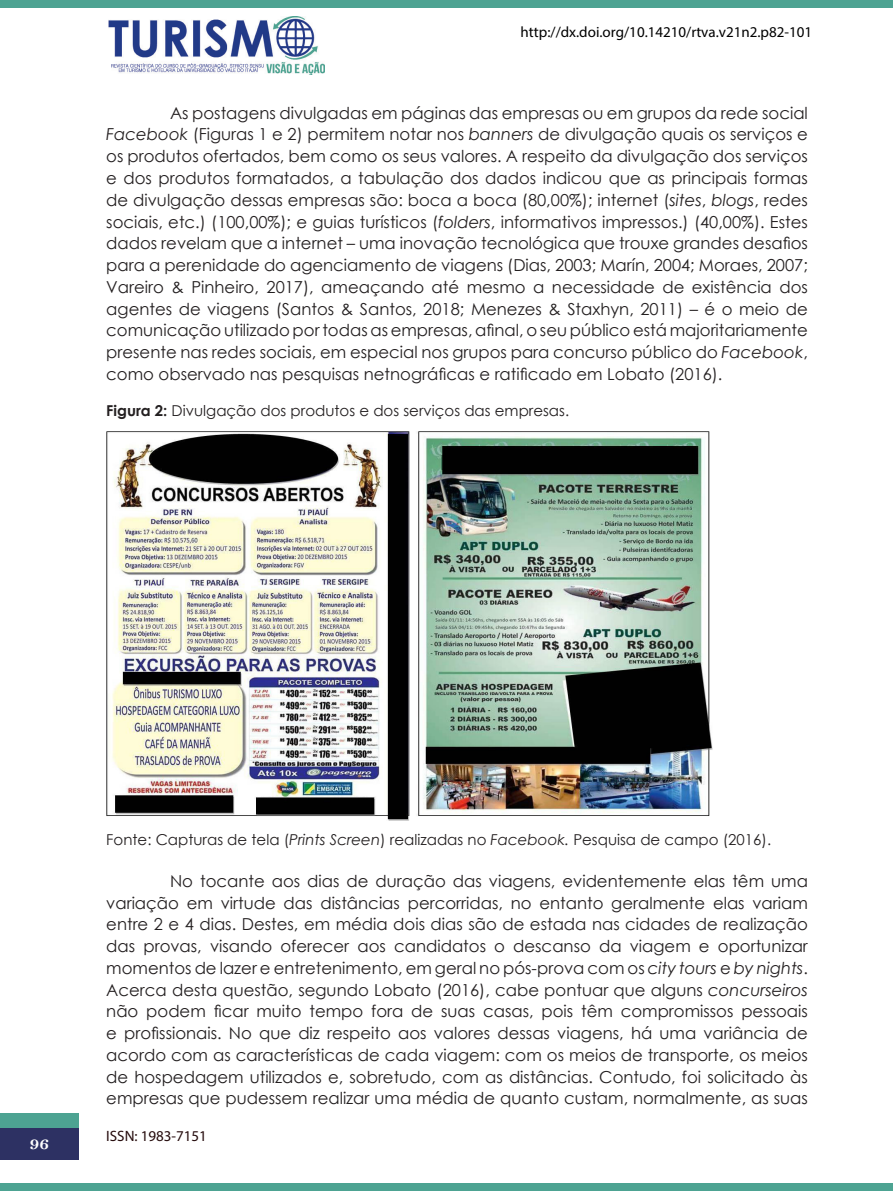
<style>
.page{position:relative;width:893px;height:1191px;background:#fff}
.page>*{position:absolute;margin:0;border:0;box-sizing:border-box;transform-origin:0 0}
.t1{font:18px "Bell MT Bold";color:#fff}
.TEXTO{font:16.5px/21.8px "Century Gothic";color:#231f20;text-align:justify}
.Legenda_Tabela{font:15px "Century Gothic";color:#231f20}
.Chamada_Tabela{font:15px "Century Gothic";color:#231f20}
.RESUMO{font:15px "Myriad Pro";color:#000}
.RESUMO-2{font:15px "Myriad Pro";color:#240a0b}
.s1{font-style:italic}
.s2{font-weight:700}
</style>
<div class="page">
<div style="left:0;top:1128px;width:79px;height:31px;background:#2d3163"></div>
<img style="left:109px;top:17px;width:216px;height:58px">
<div style="left:0;top:1113px;width:79px;height:15px;background:#4da392"></div>
<div style="left:0;top:1183px;width:893px;height:8px;background:#4da392"></div>
<div style="left:0;top:0;width:893px;height:7px;background:#4da392"></div>
<img style="left:106px;top:431px;width:607px;height:389px">
<p class="RESUMO" style="left:521px;top:22px;width:293px">http://dx.doi.org/10.14210/rtva.v21n2.p82-101</p>
<p class="TEXTO" style="left:106px;top:102px;width:703px;text-indent:64px">As postagens divulgadas em páginas das empresas ou em grupos da rede social <span class="s1">Facebook</span> (Figuras 1 e 2) permitem notar nos <span class="s1">banners</span> de divulgação quais os serviços e os produtos ofertados, bem como os seus valores. A respeito da divulgação dos serviços e dos produtos formatados, a tabulação dos dados indicou que as principais formas de divulgação dessas empresas são: boca a boca (80,00%); internet (<span class="s1">sites</span>, <span class="s1">blogs</span>, redes sociais, etc.) (100,00%); e guias turísticos (<span class="s1">folders</span>, informativos impressos.) (40,00%). Estes dados revelam que a internet – uma inovação tecnológica que trouxe grandes desafios para a perenidade do agenciamento de viagens (Dias, 2003; Marín, 2004; Moraes, 2007; Vareiro &amp; Pinheiro, 2017), ameaçando até mesmo a necessidade de existência dos agentes de viagens (Santos &amp; Santos, 2018; Menezes &amp; Staxhyn, 2011) – é o meio de comunicação utilizado por todas as empresas, afinal, o seu público está majoritariamente presente nas redes sociais, em especial nos grupos para concurso público do <span class="s1">Facebook</span>, como observado nas pesquisas netnográficas e ratificado em Lobato (2016).</p>
<p class="Chamada_Tabela" style="left:106px;top:400px;width:464px"><span class="s2">Figura 2:</span> Divulgação dos produtos e dos serviços das empresas.</p>
<p class="t1" style="left:30px;top:1132px;width:21px">96</p>
<p class="Legenda_Tabela" style="left:106px;top:828px;width:666px">Fonte: Capturas de tela (<span class="s1">Prints Screen</span>) realizadas no <span class="s1">Facebook.</span> Pesquisa de campo (2016).</p>
<p class="TEXTO" style="left:106px;top:869px;width:703px;text-indent:64px">No tocante aos dias de duração das viagens, evidentemente elas têm uma variação em virtude das distâncias percorridas, no entanto geralmente elas variam entre 2 e 4 dias. Destes, em média dois dias são de estada nas cidades de realização das provas, visando oferecer aos candidatos o descanso da viagem e oportunizar momentos de lazer e entretenimento, em geral no pós-prova com os <span class="s1">city tours</span> e <span class="s1">by nights</span>.<br>Acerca desta questão, segundo Lobato (2016), cabe pontuar que alguns <span class="s1">concurseiros </span>não podem ficar muito tempo fora de suas casas, pois têm compromissos pessoais e profissionais. No que diz respeito aos valores dessas viagens, há uma variância de acordo com as características de cada viagem: com os meios de transporte, os meios de hospedagem utilizados e, sobretudo, com as distâncias. Contudo, foi solicitado às empresas que pudessem realizar uma média de quanto custam, normalmente, as suas</p>
<p class="RESUMO-2" style="left:106px;top:1127px;width:102px">ISSN: 1983-7151</p>
</div>
